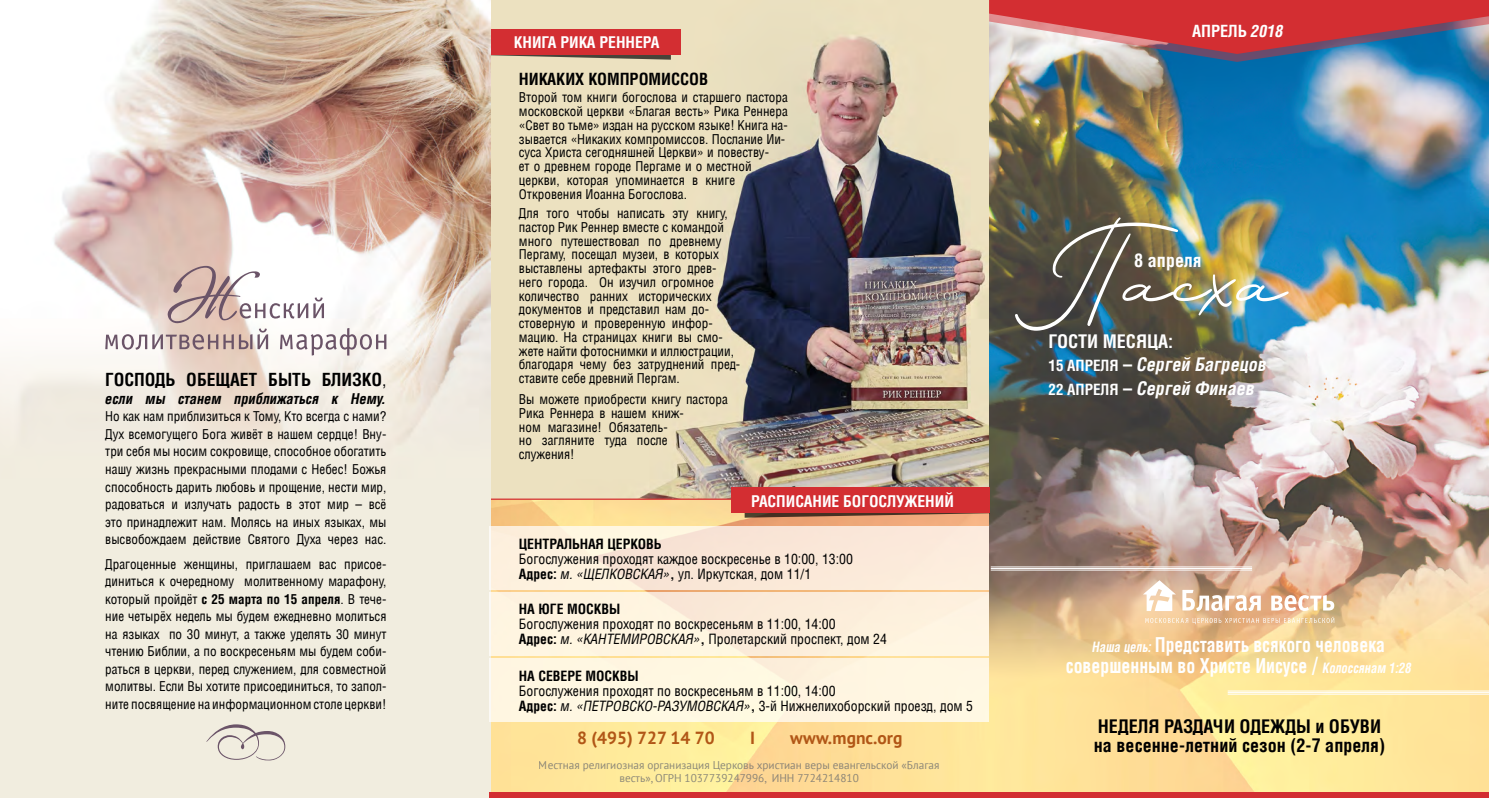
<style>
.page{position:relative;width:1489px;height:798px;background:#fff}
.page>*{position:absolute;margin:0;border:0;box-sizing:border-box;transform-origin:0 0}
.t1{font:700 19.75px/20.9px "AG Letterica Condensed";color:#fff;text-align:center;scale:.9 1}
.t2{font:700 18.12px/19.6px "AG Letterica Condensed";color:#000}
.t3{font:italic 700 18.12px/23.5px "AG Letterica Condensed";color:#fff}
.t4{font:700 18.12px "AG Letterica Condensed";color:#fff}
.t5{font:700 17.5px "PT Sans";color:#b15616}
.t6{font:700 17.5px "AG Letterica Condensed";color:#000}
.t7{font:700 16.25px "AG Letterica Condensed";color:#000}
.t8{font:700 16.25px "AG Letterica Condensed";color:#fff}
.t9{font:700 15.62px "AG Letterica Condensed";color:#fff}
.t10{font:italic 700 14.38px "AG Letterica Condensed";color:#000}
.t11{font:13.75px/15px "AG Letterica Condensed";color:#000}
.t12{font:700 13.75px "AG Letterica Condensed";color:#000}
.t13{font:13.12px/13.8px "AG Letterica Condensed";color:#000}
.t14{font:11.25px/13.5px "PT Sans";color:#6f6f6f;text-align:center}
.s1{font-weight:400}
.s2{font-weight:700}
.s3{font-style:italic}
.s4{font-style:normal}
.s5{font-style:normal;font-size:15px}
.s6{font-style:italic;font-size:13.88px}
.s7{font-size:21.62px}
</style>
<div class="page">
<img style="left:490px;top:0;width:499px;height:498px">
<img style="left:490px;top:499px;width:499px;height:293px">
<hr style="left:489px;top:498px;width:501px;height:1px;background:#d32e32">
<svg style="left:490px;top:55px;width:181px;height:5px"></svg>
<div style="left:489px;top:30px;width:191px;height:25px;background:#d32e32"></div>
<img style="left:0;top:0;width:490px;height:797px">
<img style="left:989px;top:62px;width:499px;height:730px">
<svg style="left:489px;top:526px;width:499px;height:195px;background:#fcf0db"></svg>
<svg style="left:989px;top:0;width:499px;height:62px;background:#b05b68"></svg>
<svg style="left:1145px;top:616px;width:189px;height:8px;background:#ecc79d"></svg>
<svg style="left:1182px;top:589px;width:78px;height:21px"></svg>
<svg style="left:1271px;top:595px;width:63px;height:15px"></svg>
<svg style="left:1142px;top:580px;width:33px;height:30px"></svg>
<div style="left:489px;top:792px;width:999px;height:5px;background:#d32e32"></div>
<img style="left:1014px;top:217px;width:274px;height:113px">
<hr style="left:990px;top:566px;width:261px;height:1px;background:#fff">
<hr style="left:990px;top:568px;width:261px;height:1px;background:#fff">
<hr style="left:990px;top:569px;width:261px;height:1px;background:#fff">
<hr style="left:1227px;top:690px;width:261px;height:1px;background:#fff">
<hr style="left:1227px;top:692px;width:261px;height:1px;background:#fff">
<hr style="left:1227px;top:693px;width:261px;height:1px;background:#fff">
<svg style="left:744px;top:512px;width:245px;height:5px"></svg>
<div style="left:731px;top:487px;width:258px;height:25px;background:#d32e32"></div>
<svg style="left:105px;top:266px;width:281px;height:89px"></svg>
<svg style="left:206px;top:724px;width:79px;height:36px;background:#ded7ce"></svg>
<h3 class="t6" style="left:105px;top:369px;width:282px">ГОСПОДЬ ОБЕЩАЕТ БЫТЬ БЛИЗКО<span class="s1">,</span></h3>
<p class="t10" style="left:105px;top:390px;width:283px">если мы станем приближаться к Нему.</p>
<p class="t13" style="left:105px;top:407px;width:283px;line-height:17.5px;text-align:justify">Но как нам приблизиться к Тому, Кто всегда с нами?<br>Дух всемогущего Бога живёт в нашем сердце! Вну&shy;три себя мы носим сокровище, способное обогатить нашу жизнь прекрасными плодами с Небес! Божья способность дарить любовь и прощение, нести мир, радоваться и излучать радость в этот мир – всё это принадлежит нам. Молясь на иных языках, мы высвобождаем действие Святого Духа через нас.</p>
<p class="t13" style="left:105px;top:554px;width:283px;line-height:17.5px;text-align:justify">Драгоценные женщины, приглашаем вас присое&shy;диниться к очередному молитвенному марафону, который пройдёт <span class="s2">с 25 марта по 15 апреля</span>. В тече&shy;ние четырёх недель мы будем ежедневно молиться на языках по 30 минут, а также уделять 30 минут чтению Библии, а по воскресеньям мы будем соби&shy;раться в церкви, перед служением, для совместной молитвы. Если Вы хотите присоединиться, то запол&shy;ните посвящение на информационном столе церкви!</p>
<p class="t9" style="left:514px;top:33px;width:147px">КНИГА РИКА РЕННЕРА</p>
<p class="t7" style="left:519px;top:69px;width:191px">НИКАКИХ КОМПРОМИССОВ</p>
<p class="t13" style="left:519px;top:90px;width:270px">Второй том книги богослова и старшего пастора московской церкви «Благая весть» Рика Реннера «Свет во тьме» издан на русском языке! Книга на&shy;зывается «Никаких компромиссов. Послание Ии&shy;суса Христа сегодняшней Церкви» и повеству-<br>ет о древнем городе Пергаме и о местной церкви, которая упоминается в книге Откровения Иоанна Богослова.</p>
<p class="t13" style="left:519px;top:206px;width:223px">Для того чтобы написать эту книгу, пастор Рик Реннер вместе с командой много путешествовал по древнему Пергаму, посещал музеи, в которых выставлены артефакты этого древ&shy;него города. Он изучил огромное количество ранних исторических документов и представил нам до&shy;стоверную и проверенную инфор&shy;мацию. На страницах книги вы смо&shy;жете найти фотоснимки и иллюстрации, благодаря чему без затруднений пред&shy;ставите себе древний Пергам.</p>
<p class="t13" style="left:519px;top:392px;width:210px">Вы можете приобрести книгу пастора<br>Рика Реннера в нашем книж-<br>ном магазине! Обязатель-<br>но загляните туда после<br>служения!</p>
<p class="t9" style="left:751px;top:492px;width:204px">РАСПИСАНИЕ БОГОСЛУЖЕНИЙ</p>
<p class="t12" style="left:519px;top:535px;width:144px">ЦЕНТРАЛЬНАЯ ЦЕРКОВЬ</p>
<p class="t11" style="left:519px;top:551px;width:335px">Богослужения проходят каждое воскресенье в 10:00, 13:00<br><span class="s2">Адрес:</span> <span class="s3">м. «ЩЕЛКОВСКАЯ»</span><span class="s2">,</span> ул. Иркутская, дом 11/1</p>
<p class="t12" style="left:519px;top:600px;width:103px">НА ЮГЕ МОСКВЫ</p>
<p class="t11" style="left:519px;top:616px;width:369px">Богослужения проходят по воскресеньям в 11:00, 14:00<br><span class="s2">Адрес:</span> <span class="s3">м. «КАНТЕМИРОВСКАЯ»</span><span class="s2">,</span> Пролетарский проспект, дом 24</p>
<p class="t12" style="left:519px;top:667px;width:121px">НА СЕВЕРЕ МОСКВЫ</p>
<p class="t11" style="left:519px;top:683px;width:455px">Богослужения проходят по воскресеньям в 11:00, 14:00<br><span class="s2">Адрес:</span> <span class="s3">м. «ПЕТРОВСКО-РАЗУМОВСКАЯ»</span><span class="s2">,</span> 3-й Нижнелихоборский проезд, дом 5</p>
<h3 class="t5" style="left:577px;top:726px;width:139px">8 (495) 727 14 70</h3>
<h3 class="t5" style="left:750px;top:726px;width:6px">I</h3>
<h3 class="t5" style="left:790px;top:726px;width:114px">www.mgnc.org</h3>
<p class="t14" style="left:539px;top:757px;width:402px">Местная религиозная организация Церковь христиан веры евангельской «Благая весть», ОГРН 1037739247996, ИНН 7724214810</p>
<p class="t8" style="left:1191px;top:21px;width:93px">АПРЕЛЬ <span class="s3">2018</span></p>
<h2 class="t4" style="left:1134px;top:249px;width:69px">8 апреля</h2>
<h2 class="t3" style="left:1048px;top:329px;width:220px"><span class="s4">ГОСТИ МЕСЯЦА:<br></span><span class="s5">15 АПРЕЛЯ</span> <span class="s4">–</span> Сергей Багрецов<br><span class="s5">22 АПРЕЛЯ</span> <span class="s4">–</span> Сергей Финаев</h2>
<h1 class="t1" style="left:1065px;top:633px;width:385px"><span class="s6">Наша цель:</span> Представить всякого человека совершенным во Христе Иисусе <span class="s7">/</span> <span class="s6">Колоссянам 1:28</span></h1>
<h2 class="t2" style="left:1093px;top:715px;width:293px">НЕДЕЛЯ РАЗДАЧИ ОДЕЖДЫ и ОБУВИ на весенне-летний сезон (2-7 апреля)</h2>
</div>
